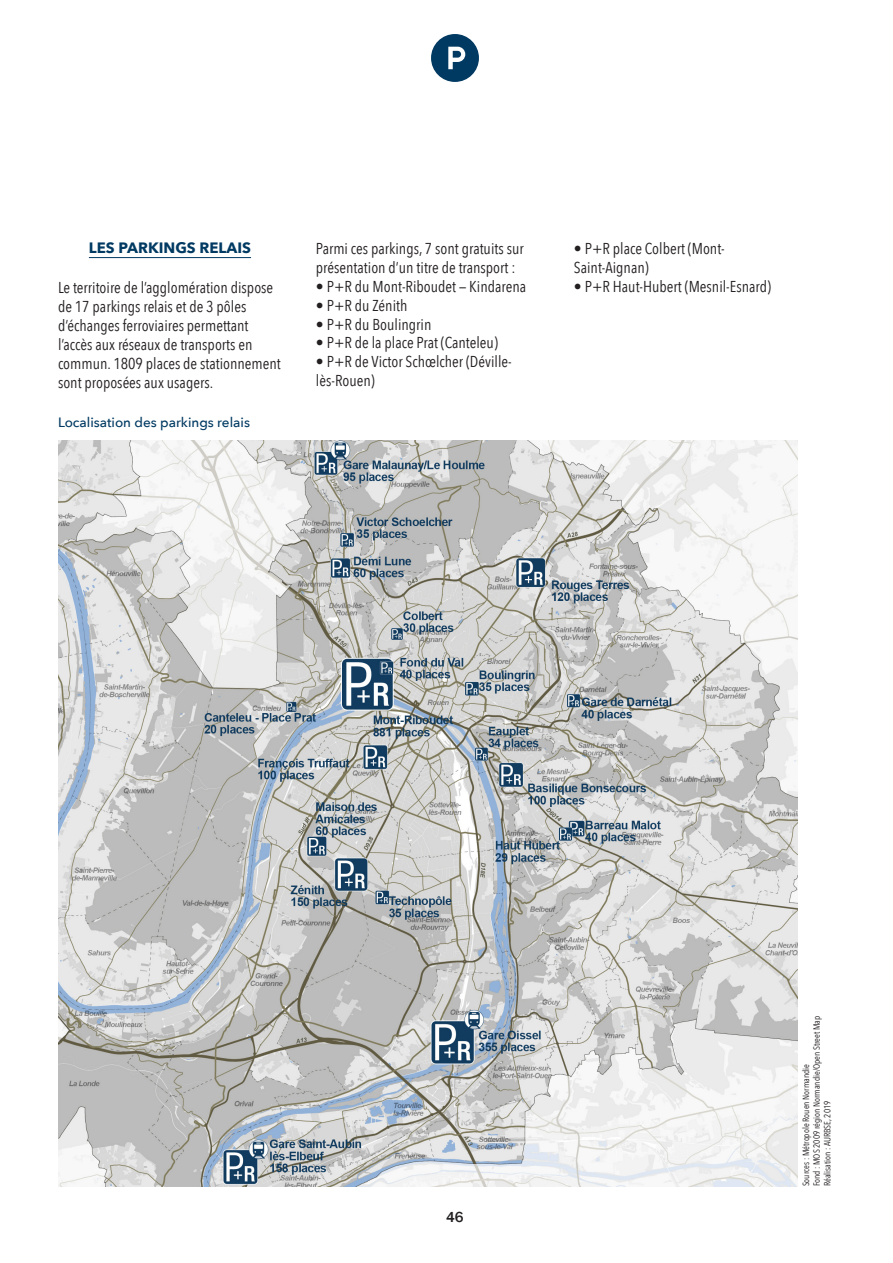
<style>
.page{position:relative;width:893px;height:1263px;background:#fff}
.page>*{position:absolute;margin:0;border:0;box-sizing:border-box;transform-origin:0 0}
.t1{font:15.75px/18.9px "Avenir Next Condensed";color:#231f20}
.t2{font:700 15px "Avenir Next";color:#003a62}
.t3{font:500 15px "Franklin Gothic";color:#231f20}
.t4{font:500 13.5px "Avenir Next";color:#003a62}
.t5{font:9px/10.8px "Avenir Next Condensed";color:#231f20}
</style>
<div class="page">
<div style="left:431px;top:34px;width:48px;height:48px;background:#003a62;border-radius:50%"></div>
<svg style="left:448px;top:47px;width:17px;height:22px"></svg>
<hr style="left:89px;top:257px;width:162px;height:1px;background:#003a62">
<img style="left:58px;top:440px;width:740px;height:746px">
<p class="t2" style="left:89px;top:235px;width:164px">LES PARKINGS RELAIS</p>
<p class="t1" style="left:58px;top:278px;width:224px">Le territoire de l’agglomération dispose de 17 parkings relais et de 3 pôles d’échanges ferroviaires permettant l’accès aux réseaux de transports en commun. 1809 places de stationnement sont proposées aux usagers.</p>
<p class="t4" style="left:58px;top:411px;width:193px">Localisation des parkings relais</p>
<p class="t1" style="left:316px;top:238px;width:209px">Parmi ces parkings, 7 sont gratuits sur présentation d’un titre de transport :</p>
<p class="t1" style="left:316px;top:276px;width:212px">• P+R du Mont-Riboudet — Kindarena</p>
<p class="t1" style="left:316px;top:295px;width:93px">• P+R du Zénith</p>
<p class="t1" style="left:316px;top:314px;width:117px">• P+R du Boulingrin</p>
<p class="t1" style="left:316px;top:333px;width:183px">• P+R de la place Prat (Canteleu)</p>
<p class="t1" style="left:316px;top:352px;width:197px">• P+R de Victor Schœlcher (Déville&shy;lès-Rouen)</p>
<p class="t1" style="left:574px;top:238px;width:152px">• P+R place Colbert (Mont-<br>Saint-Aignan)</p>
<p class="t1" style="left:574px;top:276px;width:199px">• P+R Haut-Hubert (Mesnil-Esnard)</p>
<p class="t3" style="left:446px;top:1208px;width:19px">46</p>
<p class="t5" style="left:800px;top:1186px;width:172px;rotate:-90deg">Sources : Métropole Rouen Normandie<br>Fond : MOS 2009 région Normandie/Open Street Map<br>Réalisation : AURBSE, 2019</p>
</div>
